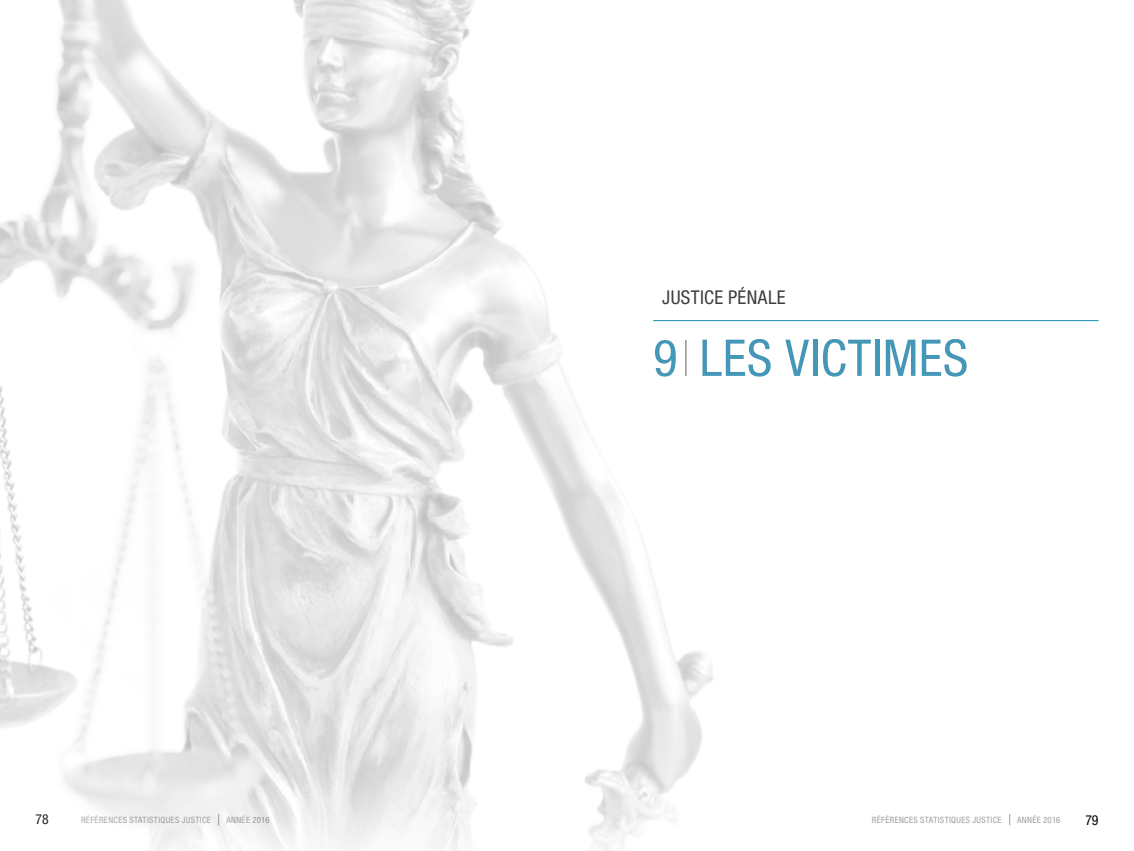
<style>
.page{position:relative;width:1134px;height:851px;background:#fff}
.page>*{position:absolute;margin:0;border:0;box-sizing:border-box;transform-origin:0 0}
.t1{font:condensed 50.75px "Helvetica Neue";color:#4597b7}
.t2{font:condensed 19px "Helvetica Neue";letter-spacing:.02em;color:#3e3d40}
.t3{font:condensed 13.75px "Helvetica Neue";color:#000}
.t4{font:condensed 8.75px "Helvetica Neue";letter-spacing:.04em;color:#9c9e9f}
</style>
<div class="page">
<img style="left:0;top:0;width:725px;height:850px">
<hr style="left:653px;top:320px;width:445px;height:1px;background:#128daf">
<hr style="left:686px;top:340px;width:1px;height:36px;background:#58585a">
<h2 class="t2" style="left:662px;top:286px;width:18px">JUSTICE</h2>
<h2 class="t2" style="left:728px;top:286px;width:58px">PÉNALE</h2>
<h1 class="t1" style="left:653px;top:328px;width:290px">9 LES VICTIMES</h1>
<h3 class="t3" style="left:35px;top:811px;width:15px">78</h3>
<p class="t4" style="left:81px;top:814px;width:131px">RÉFÉRENCES STATISTIQUES JUSTICE</p>
<p class="t4" style="left:226px;top:814px;width:6px">ANNÉE</p>
<p class="t4" style="left:252px;top:814px;width:19px">2016</p>
<p class="t4" style="left:872px;top:814px;width:131px">RÉFÉRENCES STATISTIQUES JUSTICE</p>
<p class="t4" style="left:1017px;top:814px;width:6px">ANNÉE</p>
<p class="t4" style="left:1043px;top:814px;width:19px">2016</p>
<h3 class="t3" style="left:1085px;top:811px;width:15px">79</h3>
</div>
